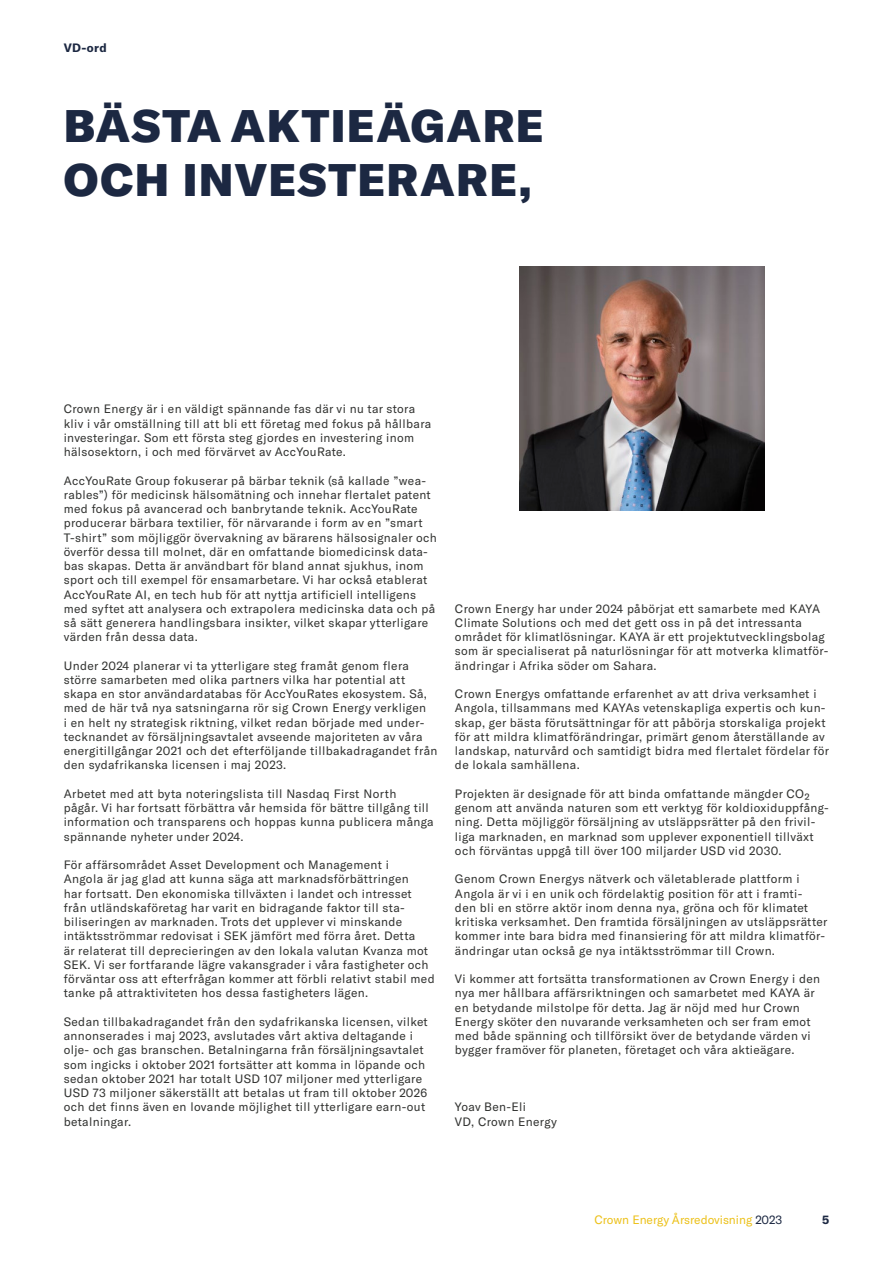
<style>
.page{position:relative;width:893px;height:1263px;background:#fff}
.page>*{position:absolute;margin:0;border:0;box-sizing:border-box;transform-origin:0 0}
.t1{font:900 45px/54px "GT America";letter-spacing:.03em;color:#1c2842}
.t2{font:12px/14.2px "GT America";letter-spacing:.03em;color:#313230}
.t3{font:12px "GT America";color:#ecc11a}
.t4{font:700 12px "GT America";color:#1c2842}
.s1{color:#1c2842}
</style>
<div class="page">
<img style="left:519px;top:267px;width:246px;height:243px">
<p class="t4" style="left:64px;top:40px;width:45px">VD-ord</p>
<h1 class="t1" style="left:64px;top:98px;width:481px">BÄSTA AKTIEÄGARE<br>OCH INVESTERARE,</h1>
<p class="t2" style="left:64px;top:402px;width:369px">Crown Energy är i en väldigt spännande fas där vi nu tar stora kliv i vår omställning till att bli ett företag med fokus på hållbara investeringar. Som ett första steg gjordes en investering inom hälsosektorn, i och med förvärvet av AccYouRate.</p>
<p class="t2" style="left:64px;top:473px;width:375px">AccYouRate Group fokuserar på bärbar teknik (så kallade ”wea&shy;rables”) för medicinsk hälsomätning och innehar flertalet patent med fokus på avancerad och banbrytande teknik. AccYouRate producerar bärbara textilier, för närvarande i form av en ”smart T-shirt” som möjliggör övervakning av bärarens hälsosignaler och överför dessa till molnet, där en omfattande biomedicinsk data&shy;bas skapas. Detta är användbart för bland annat sjukhus, inom sport och till exempel för ensamarbetare. Vi har också etablerat AccYouRate AI, en tech hub för att nyttja artificiell intelligens med syftet att analysera och extrapolera medicinska data och på så sätt generera handlingsbara insikter, vilket skapar ytterligare värden från dessa data.</p>
<p class="t2" style="left:64px;top:658px;width:375px">Under 2024 planerar vi ta ytterligare steg framåt genom flera större samarbeten med olika partners vilka har potential att skapa en stor användardatabas för AccYouRates ekosystem. Så, med de här två nya satsningarna rör sig Crown Energy verkligen<br>i en helt ny strategisk riktning, vilket redan började med under&shy;tecknandet av försäljningsavtalet avseende majoriteten av våra energitillgångar 2021 och det efterföljande tillbakadragandet från den sydafrikanska licensen i maj 2023.</p>
<p class="t2" style="left:64px;top:787px;width:371px">Arbetet med att byta noteringslista till Nasdaq First North pågår. Vi har fortsatt förbättra vår hemsida för bättre tillgång till information och transparens och hoppas kunna publicera många spännande nyheter under 2024.</p>
<p class="t2" style="left:64px;top:858px;width:372px">För affärsområdet Asset Development och Management i<br>Angola är jag glad att kunna säga att marknadsförbättringen<br>har fortsatt. Den ekonomiska tillväxten i landet och intresset från utländskaföretag har varit en bidragande faktor till sta&shy;biliseringen av marknaden. Trots det upplever vi minskande intäktsströmmar redovisat i SEK jämfört med förra året. Detta<br>är relaterat till deprecieringen av den lokala valutan Kvanza mot SEK. Vi ser fortfarande lägre vakansgrader i våra fastigheter och förväntar oss att efterfrågan kommer att förbli relativt stabil med tanke på attraktiviteten hos dessa fastigheters lägen.</p>
<p class="t2" style="left:64px;top:1014px;width:366px">Sedan tillbakadragandet från den sydafrikanska licensen, vilket annonserades i maj 2023, avslutades vårt aktiva deltagande i olje- och gas branschen. Betalningarna från försäljningsavtalet som ingicks i oktober 2021 fortsätter att komma in löpande och sedan oktober 2021 har totalt USD 107 miljoner med ytterligare USD 73 miljoner säkerställt att betalas ut fram till oktober 2026 och det finns även en lovande möjlighet till ytterligare earn-out betalningar.</p>
<p class="t2" style="left:455px;top:601px;width:375px">Crown Energy har under 2024 påbörjat ett samarbete med KAYA Climate Solutions och med det gett oss in på det intressanta området för klimatlösningar. KAYA är ett projektutvecklingsbolag som är specialiserat på naturlösningar för att motverka klimatför&shy;ändringar i Afrika söder om Sahara.</p>
<p class="t2" style="left:455px;top:687px;width:376px">Crown Energys omfattande erfarenhet av att driva verksamhet i Angola, tillsammans med KAYAs vetenskapliga expertis och kun&shy;skap, ger bästa förutsättningar för att påbörja storskaliga projekt för att mildra klimatförändringar, primärt genom återställande av landskap, naturvård och samtidigt bidra med flertalet fördelar för de lokala samhällena.</p>
<p class="t2" style="left:455px;top:786px;width:375px">Projekten är designade för att binda omfattande mängder CO2 genom att använda naturen som ett verktyg för koldioxiduppfång&shy;ning. Detta möjliggör försäljning av utsläppsrätter på den frivil&shy;liga marknaden, en marknad som upplever exponentiell tillväxt och förväntas uppgå till över 100 miljarder USD vid 2030.</p>
<p class="t2" style="left:455px;top:872px;width:374px">Genom Crown Energys nätverk och väletablerade plattform i Angola är vi i en unik och fördelaktig position för att i framti-<br>den bli en större aktör inom denna nya, gröna och för klimatet kritiska verksamhet. Den framtida försäljningen av utsläppsrätter kommer inte bara bidra med finansiering för att mildra klimatför&shy;ändringar utan också ge nya intäktsströmmar till Crown.</p>
<p class="t2" style="left:455px;top:972px;width:367px">Vi kommer att fortsätta transformationen av Crown Energy i den nya mer hållbara affärsriktningen och samarbetet med KAYA är en betydande milstolpe för detta. Jag är nöjd med hur Crown Energy sköter den nuvarande verksamheten och ser fram emot med både spänning och tillförsikt över de betydande värden vi bygger framöver för planeten, företaget och våra aktieägare.</p>
<p class="t2" style="left:455px;top:1100px;width:104px">Yoav Ben-Eli<br>VD, Crown Energy</p>
<p class="t3" style="left:594px;top:1213px;width:190px">Crown Energy Årsredovisning <span class="s1">2023</span></p>
<p class="t4" style="left:822px;top:1212px;width:9px">5</p>
</div>
